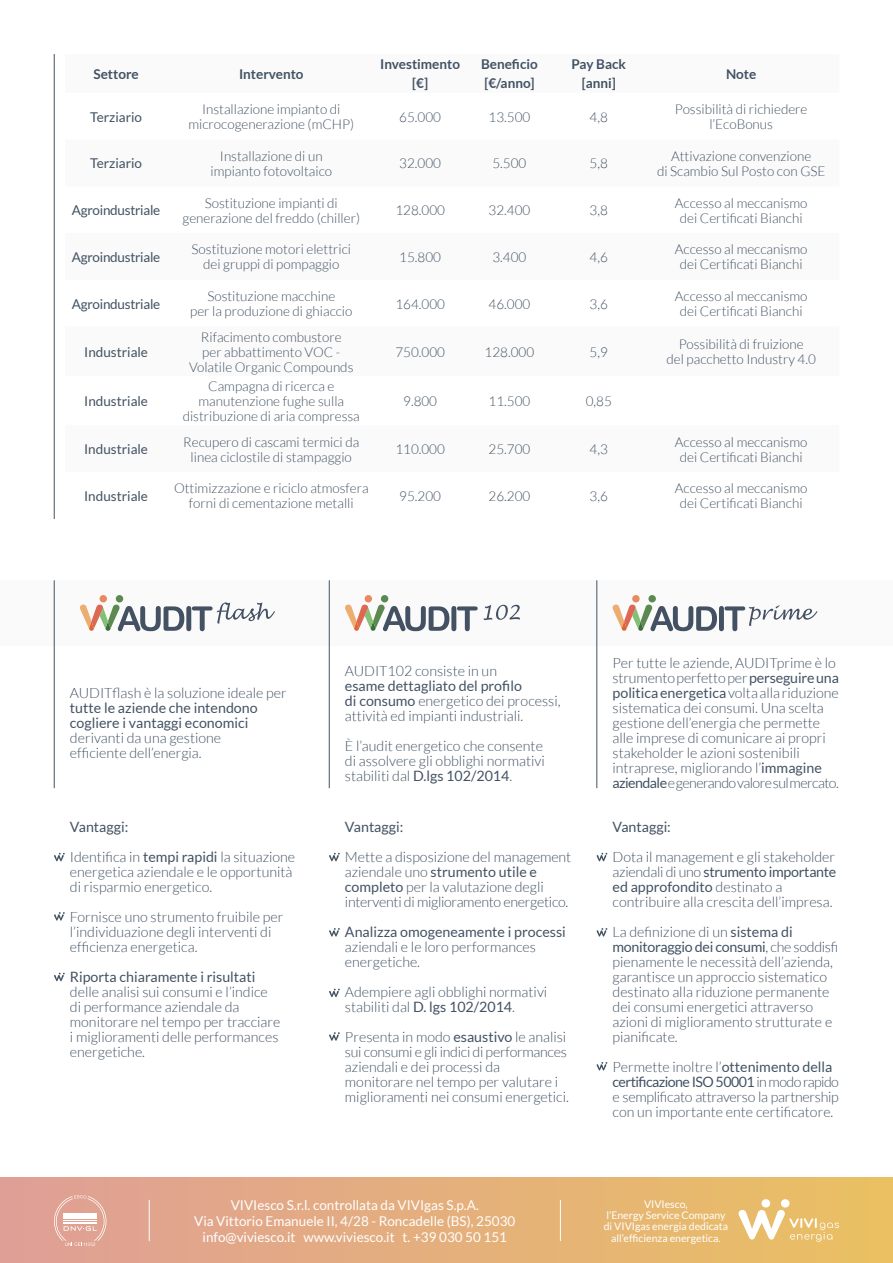
<style>
.page{position:relative;width:893px;height:1263px;background:#fff}
.page>*{position:absolute;margin:0;border:0;box-sizing:border-box;transform-origin:0 0}
.t1{font:300 14.25px/15px "Lato";color:#425263}
.t2{font:14.25px/15px "Lato";color:#425263}
.t3{font:300 13.5px/15px "Lato";color:#425263;text-align:center}
.t4{font:13.5px/16.2px "Lato";color:#fff;text-align:center}
.t5{font:700 13.5px "Lato";color:#425263}
.t6{font:13.5px "Lato";color:#425263}
.t7{font:13.5px "Lato";letter-spacing:-.02em;color:#425263}
.t8{font:10.5px/11.4px "Lato";color:#fff;text-align:center}
.s1{font-weight:400}
</style>
<div class="page">
<div style="left:0;top:580px;width:893px;height:66px;background:#fafafa"></div>
<div style="left:100px;top:595px;width:7px;height:7px;background:#e88a5f;border-radius:50%"></div>
<div style="left:116px;top:595px;width:7px;height:7px;background:#5c894f;border-radius:50%"></div>
<svg style="left:80px;top:602px;width:195px;height:29px"></svg>
<svg style="left:484px;top:605px;width:36px;height:15px"></svg>
<div style="left:365px;top:595px;width:7px;height:7px;background:#e88a5f;border-radius:50%"></div>
<div style="left:381px;top:595px;width:7px;height:7px;background:#5c894f;border-radius:50%"></div>
<svg style="left:345px;top:604px;width:133px;height:27px"></svg>
<div style="left:632px;top:595px;width:8px;height:7px;background:#e88a5f;border-radius:50%"></div>
<div style="left:648px;top:595px;width:8px;height:7px;background:#5c894f;border-radius:50%"></div>
<svg style="left:612px;top:604px;width:205px;height:27px"></svg>
<div style="left:0;top:1178px;width:893px;height:85px;background:linear-gradient(to right,#df9e97,#eac062)"></div>
<svg style="left:738px;top:1199px;width:101px;height:43px"></svg>
<hr style="left:560px;top:1200px;width:1px;height:41px;background:#fff">
<hr style="left:149px;top:1200px;width:1px;height:41px;background:#fff">
<svg style="left:54px;top:1195px;width:52px;height:51px;background:#e6b4a8"></svg>
<hr style="left:54px;top:54px;width:1px;height:465px;background:#425263">
<svg style="left:54px;top:853px;width:11px;height:8px"></svg>
<svg style="left:329px;top:853px;width:11px;height:8px"></svg>
<svg style="left:596px;top:853px;width:11px;height:8px"></svg>
<svg style="left:54px;top:912px;width:11px;height:9px"></svg>
<svg style="left:329px;top:928px;width:11px;height:8px"></svg>
<svg style="left:596px;top:928px;width:11px;height:8px"></svg>
<svg style="left:54px;top:973px;width:11px;height:8px"></svg>
<svg style="left:329px;top:989px;width:11px;height:8px"></svg>
<svg style="left:329px;top:1032px;width:11px;height:9px"></svg>
<svg style="left:596px;top:1062px;width:11px;height:8px"></svg>
<hr style="left:54px;top:580px;width:1px;height:208px;background:#425263">
<hr style="left:329px;top:580px;width:1px;height:208px;background:#425263">
<hr style="left:597px;top:580px;width:1px;height:208px;background:#425263">
<p class="t5" style="left:93px;top:66px;width:47px">Settore</p>
<p class="t5" style="left:239px;top:66px;width:66px">Intervento</p>
<p class="t5" style="left:380px;top:56px;width:81px">Investimento</p>
<p class="t5" style="left:481px;top:56px;width:58px">Beneficio</p>
<p class="t5" style="left:571px;top:56px;width:56px">Pay Back</p>
<p class="t5" style="left:412px;top:76px;width:17px">[€]</p>
<p class="t5" style="left:484px;top:76px;width:52px">[€/anno]</p>
<p class="t5" style="left:582px;top:76px;width:36px">[anni]</p>
<p class="t5" style="left:726px;top:66px;width:32px">Note</p>
<p class="t6" style="left:90px;top:109px;width:54px">Terziario</p>
<p class="t3" style="left:188px;top:102px;width:167px">Installazione impianto di microcogenerazione (mCHP)</p>
<p class="t3" style="left:399px;top:109px;width:43px">65.000</p>
<p class="t3" style="left:489px;top:109px;width:43px">13.500</p>
<p class="t3" style="left:590px;top:109px;width:20px">4,8</p>
<p class="t3" style="left:675px;top:102px;width:134px">Possibilità di richiedere l’EcoBonus</p>
<p class="t6" style="left:90px;top:156px;width:54px">Terziario</p>
<p class="t3" style="left:211px;top:149px;width:123px">Installazione di un impianto fotovoltaico</p>
<p class="t3" style="left:399px;top:156px;width:43px">32.000</p>
<p class="t3" style="left:492px;top:156px;width:35px">5.500</p>
<p class="t3" style="left:590px;top:156px;width:20px">5,8</p>
<p class="t3" style="left:657px;top:149px;width:170px">Attivazione convenzione<br>di Scambio Sul Posto con GSE</p>
<p class="t7" style="left:72px;top:203px;width:90px">Agroindustriale</p>
<p class="t3" style="left:183px;top:195px;width:179px">Sostituzione impianti di generazione del freddo (chiller)</p>
<p class="t3" style="left:395px;top:203px;width:51px">128.000</p>
<p class="t3" style="left:489px;top:203px;width:43px">32.400</p>
<p class="t3" style="left:590px;top:203px;width:20px">3,8</p>
<p class="t3" style="left:675px;top:195px;width:134px">Accesso al meccanismo dei Certificati Bianchi</p>
<p class="t7" style="left:72px;top:249px;width:90px">Agroindustriale</p>
<p class="t3" style="left:192px;top:242px;width:161px">Sostituzione motori elettrici dei gruppi di pompaggio</p>
<p class="t3" style="left:399px;top:250px;width:43px">15.800</p>
<p class="t3" style="left:492px;top:250px;width:35px">3.400</p>
<p class="t3" style="left:590px;top:250px;width:20px">4,6</p>
<p class="t3" style="left:675px;top:242px;width:134px">Accesso al meccanismo dei Certificati Bianchi</p>
<p class="t7" style="left:72px;top:296px;width:90px">Agroindustriale</p>
<p class="t3" style="left:190px;top:289px;width:164px">Sostituzione macchine<br>per la produzione di ghiaccio</p>
<p class="t3" style="left:395px;top:296px;width:51px">164.000</p>
<p class="t3" style="left:489px;top:296px;width:43px">46.000</p>
<p class="t3" style="left:590px;top:296px;width:20px">3,6</p>
<p class="t3" style="left:675px;top:289px;width:134px">Accesso al meccanismo dei Certificati Bianchi</p>
<p class="t6" style="left:84px;top:344px;width:65px">Industriale</p>
<p class="t3" style="left:189px;top:329px;width:166px">Rifacimento combustore<br>per abbattimento VOC -<br>Volatile Organic Compounds</p>
<p class="t3" style="left:395px;top:344px;width:51px">750.000</p>
<p class="t3" style="left:485px;top:344px;width:51px">128.000</p>
<p class="t3" style="left:590px;top:344px;width:20px">5,9</p>
<p class="t3" style="left:666px;top:337px;width:151px">Possibilità di fruizione<br>del pacchetto Industry 4.0</p>
<p class="t6" style="left:84px;top:394px;width:65px">Industriale</p>
<p class="t3" style="left:183px;top:379px;width:179px">Campagna di ricerca e manutenzione fughe sulla distribuzione di aria compressa</p>
<p class="t3" style="left:403px;top:394px;width:35px">9.800</p>
<p class="t3" style="left:489px;top:394px;width:43px">11.500</p>
<p class="t3" style="left:586px;top:394px;width:28px">0,85</p>
<p class="t6" style="left:84px;top:442px;width:65px">Industriale</p>
<p class="t3" style="left:183px;top:434px;width:178px">Recupero di cascami termici da linea ciclostile di stampaggio</p>
<p class="t3" style="left:395px;top:442px;width:51px">110.000</p>
<p class="t3" style="left:489px;top:442px;width:43px">25.700</p>
<p class="t3" style="left:590px;top:442px;width:20px">4,3</p>
<p class="t3" style="left:675px;top:434px;width:134px">Accesso al meccanismo dei Certificati Bianchi</p>
<p class="t6" style="left:84px;top:488px;width:65px">Industriale</p>
<p class="t3" style="left:174px;top:481px;width:196px">Ottimizzazione e riciclo atmosfera forni di cementazione metalli</p>
<p class="t3" style="left:399px;top:489px;width:43px">95.200</p>
<p class="t3" style="left:489px;top:489px;width:43px">26.200</p>
<p class="t3" style="left:590px;top:489px;width:20px">3,6</p>
<p class="t3" style="left:675px;top:481px;width:134px">Accesso al meccanismo dei Certificati Bianchi</p>
<p class="t1" style="left:70px;top:686px;width:218px">AUDITflash è la soluzione ideale per</p>
<p class="t2" style="left:70px;top:700px;width:189px">tutte le aziende che intendono cogliere i vantaggi economici</p>
<p class="t1" style="left:70px;top:731px;width:153px">derivanti da una gestione efficiente dell’energia.</p>
<p class="t1" style="left:70px;top:811px;width:227px;line-height:30px"><span class="s1">Vantaggi:<br></span>Identifica in <span class="s1">tempi rapidi</span> la situazione</p>
<p class="t1" style="left:70px;top:864px;width:224px">energetica aziendale e le opportunità di risparmio energetico.</p>
<p class="t1" style="left:70px;top:909px;width:215px">Fornisce uno strumento fruibile per l’individuazione degli interventi di efficienza energetica.</p>
<p class="t2" style="left:70px;top:969px;width:187px">Riporta chiaramente i risultati</p>
<p class="t1" style="left:70px;top:984px;width:212px">delle analisi sui consumi e l’indice di performance aziendale da monitorare nel tempo per tracciare i miglioramenti delle performances energetiche.</p>
<p class="t1" style="left:345px;top:663px;width:154px">AUDIT102 consiste in un</p>
<p class="t1" style="left:345px;top:678px;width:217px"><span class="s1">esame dettagliato del profilo<br>di consumo</span> energetico dei processi, attività ed impianti industriali.</p>
<p class="t1" style="left:345px;top:738px;width:201px">È l’audit energetico che consente di assolvere gli obblighi normativi stabiliti dal <span class="s1">D.lgs 102/2014</span>.</p>
<p class="t2" style="left:345px;top:819px;width:60px">Vantaggi:</p>
<p class="t1" style="left:345px;top:849px;width:228px">Mette a disposizione del management aziendale uno <span class="s1">strumento utile e completo</span> per la valutazione degli interventi di miglioramento energetico.</p>
<p class="t2" style="left:345px;top:924px;width:222px">Analizza omogeneamente i processi</p>
<p class="t1" style="left:345px;top:939px;width:193px">aziendali e le loro performances energetiche.</p>
<p class="t1" style="left:345px;top:984px;width:204px">Adempiere agli obblighi normativi stabiliti dal <span class="s1">D. lgs 102/2014</span>.</p>
<p class="t1" style="left:345px;top:1029px;width:225px">Presenta in modo <span class="s1">esaustivo</span> le analisi sui consumi e gli indici di performances aziendali e dei processi da monitorare nel tempo per valutare i miglioramenti nei consumi energetici.</p>
<p class="t1" style="left:612px;top:656px;width:228px">Per tutte le aziende, AUDITprime è lo strumento perfetto per <span class="s1">perseguire una politica energetica</span> volta alla riduzione sistematica dei consumi. Una scelta gestione dell’energia che permette alle imprese di comunicare ai propri stakeholder le azioni sostenibili intraprese, migliorando l’<span class="s1">immagine aziendale</span> e generando valore sul mercato.</p>
<p class="t2" style="left:612px;top:819px;width:60px">Vantaggi:</p>
<p class="t1" style="left:612px;top:849px;width:225px">Dota il management e gli stakeholder aziendali di uno <span class="s1">strumento importante ed approfondito</span> destinato a contribuire alla crescita dell’impresa.</p>
<p class="t1" style="left:612px;top:924px;width:227px">La definizione di un <span class="s1">sistema di monitoraggio dei consumi</span>, che soddisfi pienamente le necessità dell’azienda, garantisce un approccio sistematico destinato alla riduzione permanente dei consumi energetici attraverso azioni di miglioramento strutturate e pianificate.</p>
<p class="t1" style="left:612px;top:1059px;width:228px">Permette inoltre l’<span class="s1">ottenimento della certificazione ISO 50001</span> in modo rapido e semplificato attraverso la partnership con un importante ente certificatore.</p>
<p class="t4" style="left:194px;top:1196px;width:323px">VIVIesco S.r.l. controllata da VIVIgas S.p.A.<br>Via Vittorio Emanuele II, 4/28 - Roncadelle (BS), 25030 info@viviesco.it www.viviesco.it t. +39 030 50 151</p>
<p class="t8" style="left:604px;top:1198px;width:126px">VIVIesco,<br>l’Energy Service Company di VIVIgas energia dedicata all’efficienza energetica.</p>
</div>
